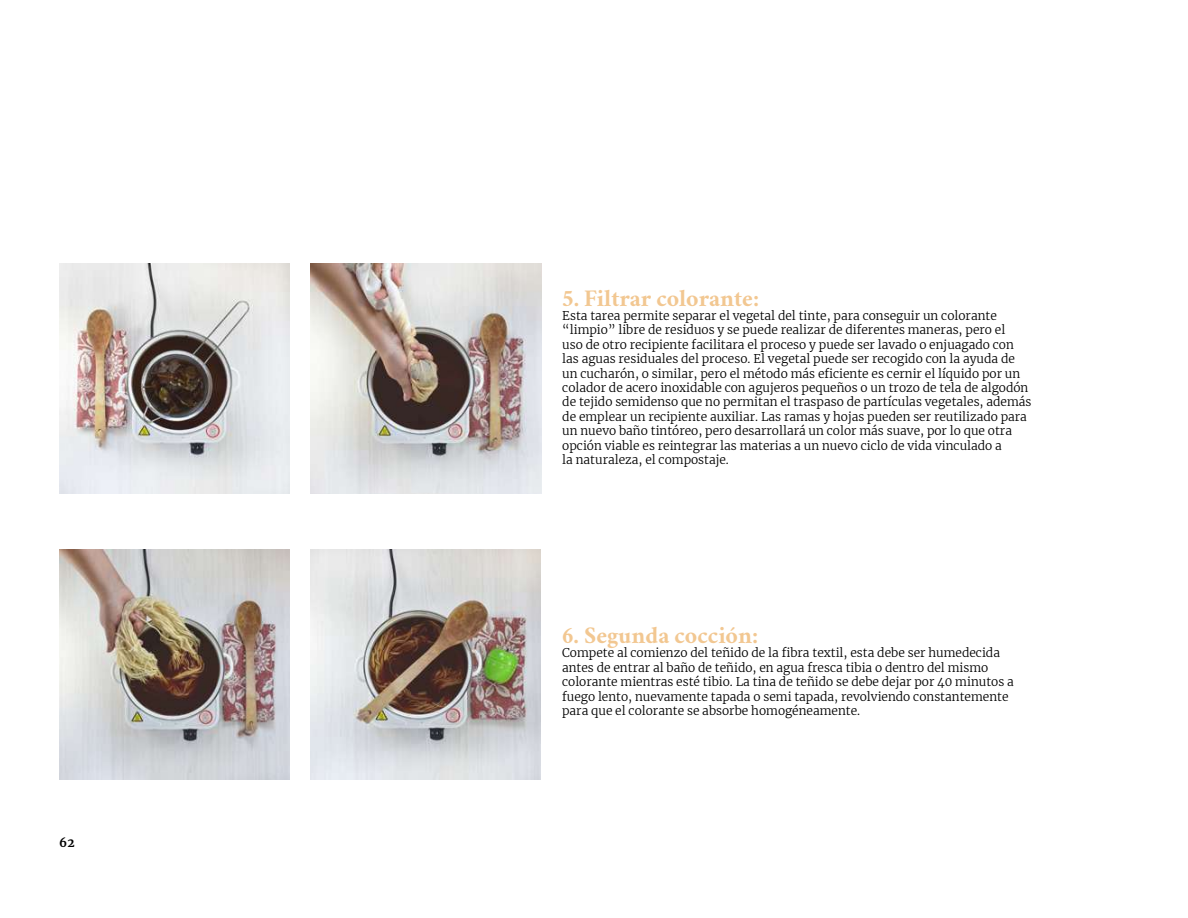
<style>
.page{position:relative;width:1188px;height:918px;background:#fff}
.page>*{position:absolute;margin:0;border:0;box-sizing:border-box;transform-origin:0 0}
.t1{font:700 24px "Crimson";color:#f2c791}
.t2{font:300 12px/14.4px "Merriweather";color:#000}
.t3{font:700 12px "Merriweather";color:#000}
</style>
<div class="page">
<img style="left:59px;top:549px;width:230px;height:230px">
<img style="left:311px;top:549px;width:230px;height:230px">
<img style="left:59px;top:264px;width:231px;height:230px">
<img style="left:311px;top:264px;width:230px;height:230px">
<p class="t3" style="left:59px;top:834px;width:17px">62</p>
<h1 class="t1" style="left:562px;top:280px;width:198px">5. Filtrar colorante:</h1>
<p class="t2" style="left:562px;top:308px;width:471px">Esta tarea permite separar el vegetal del tinte, para conseguir un colorante “limpio” libre de residuos y se puede realizar de diferentes maneras, pero el<br>uso de otro recipiente facilitara el proceso y puede ser lavado o enjuagado con las aguas residuales del proceso. El vegetal puede ser recogido con la ayuda de un cucharón, o similar, pero el método más eficiente es cernir el líquido por un colador de acero inoxidable con agujeros pequeños o un trozo de tela de algodón de tejido semidenso que no permitan el traspaso de partículas vegetales, además de emplear un recipiente auxiliar. Las ramas y hojas pueden ser reutilizado para un nuevo baño tintóreo, pero desarrollará un color más suave, por lo que otra opción viable es reintegrar las materias a un nuevo ciclo de vida vinculado a<br>la naturaleza, el compostaje.</p>
<h1 class="t1" style="left:562px;top:617px;width:198px">6. Segunda cocción:</h1>
<p class="t2" style="left:562px;top:646px;width:453px">Compete al comienzo del teñido de la fibra textil, esta debe ser humedecida antes de entrar al baño de teñido, en agua fresca tibia o dentro del mismo colorante mientras esté tibio. La tina de teñido se debe dejar por 40 minutos a fuego lento, nuevamente tapada o semi tapada, revolviendo constantemente para que el colorante se absorbe homogéneamente.</p>
</div>
